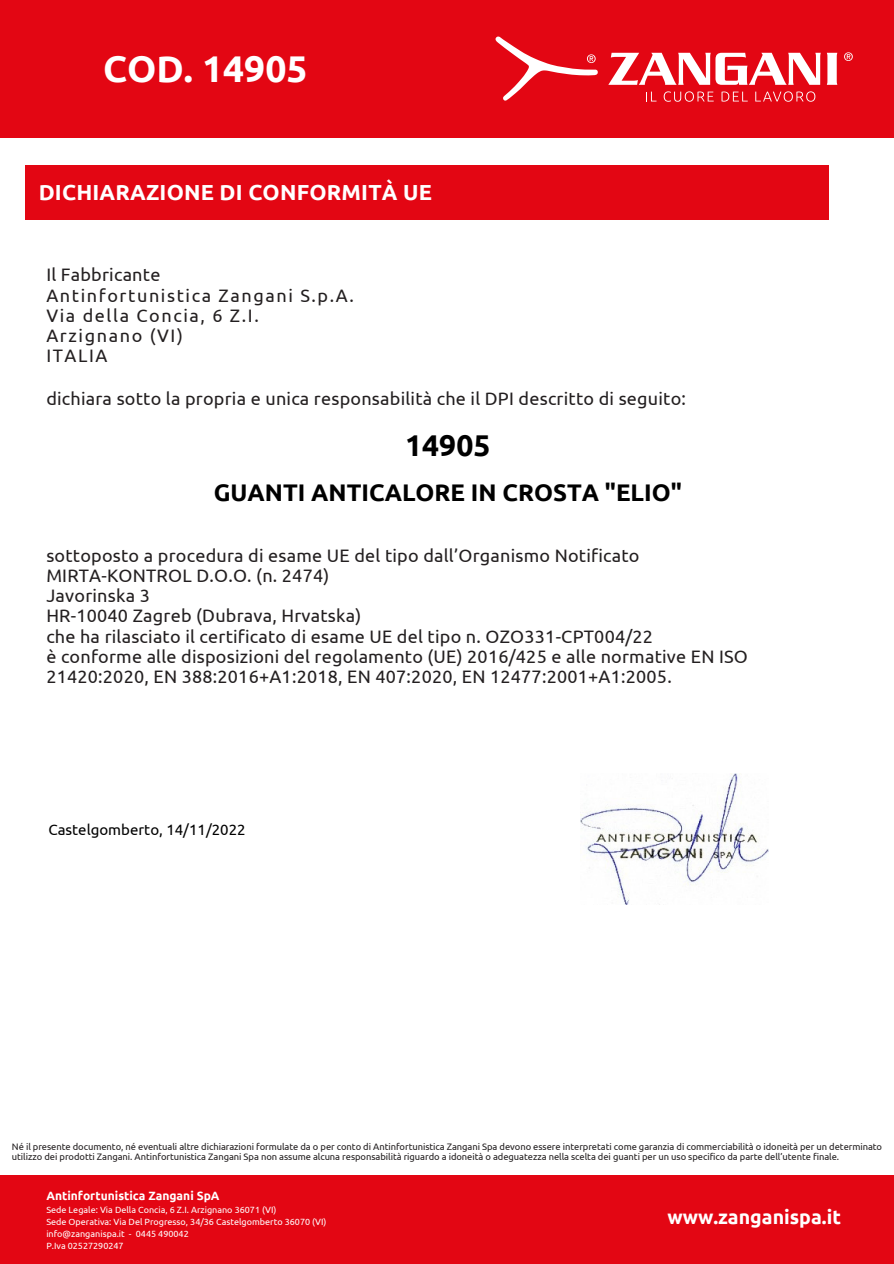
<style>
.page{position:relative;width:894px;height:1264px;background:#fff}
.page>*{position:absolute;margin:0;border:0;box-sizing:border-box;transform-origin:0 0}
.t1{font:700 37.2px "Ubuntu";color:#fff}
.t2{font:700 30px "Ubuntu";color:#000}
.t3{font:700 24px "Ubuntu";color:#000}
.t4{font:700 21.75px "Ubuntu";letter-spacing:.01em;color:#fff}
.t5{font:700 19.5px "Ubuntu";color:#fff}
.t6{font:18px/20.2px "Ubuntu";letter-spacing:.01em;color:#231f20}
.t7{font:18px/20.2px "Ubuntu";letter-spacing:.09em;color:#231f20}
.t8{font:15px "Ubuntu";color:#000}
.t9{font:700 12px "Ubuntu";color:#fff}
.t10{font:9.45px/9.4px "Ubuntu";letter-spacing:-.005em;color:#231f20}
.t11{font:9px/12px "Ubuntu";color:#fff}
</style>
<div class="page">
<div style="left:0;top:0;width:893px;height:137px;background:#e30613"></div>
<div style="left:25px;top:165px;width:803px;height:54px;background:#e30613"></div>
<div style="left:0;top:1175px;width:893px;height:88px;background:#e30613"></div>
<img style="left:580px;top:774px;width:188px;height:130px">
<svg style="left:646px;top:92px;width:10px;height:9px"></svg>
<svg style="left:663px;top:91px;width:50px;height:11px"></svg>
<svg style="left:721px;top:91px;width:26px;height:11px"></svg>
<svg style="left:755px;top:91px;width:60px;height:11px"></svg>
<svg style="left:608px;top:53px;width:212px;height:32px"></svg>
<svg style="left:826px;top:53px;width:11px;height:32px"></svg>
<svg style="left:844px;top:52px;width:8px;height:9px"></svg>
<svg style="left:495px;top:37px;width:102px;height:64px"></svg>
<h1 class="t1" style="left:103px;top:48px;width:206px">COD. 14905</h1>
<p class="t4" style="left:39px;top:179px;width:394px">DICHIARAZIONE DI CONFORMITÀ UE</p>
<p class="t7" style="left:46px;top:264px;width:309px">Il Fabbricante<br>Antinfortunistica Zangani S.p.A.<br>Via della Concia, 6 Z.I.<br>Arzignano (VI)<br>ITALIA</p>
<p class="t6" style="left:46px;top:388px;width:641px">dichiara sotto la propria e unica responsabilità che il DPI descritto di seguito:</p>
<h2 class="t2" style="left:405px;top:428px;width:87px">14905</h2>
<h3 class="t3" style="left:214px;top:479px;width:469px">GUANTI ANTICALORE IN CROSTA "ELIO"</h3>
<p class="t6" style="left:46px;top:545px;width:703px">sottoposto a procedura di esame UE del tipo dall’Organismo Notificato MIRTA-KONTROL D.O.O. (n. 2474)<br>Javorinska 3<br>HR-10040 Zagreb (Dubrava, Hrvatska)<br>che ha rilasciato il certificato di esame UE del tipo n. OZO331-CPT004/22<br>è conforme alle disposizioni del regolamento (UE) 2016/425 e alle normative EN ISO 21420:2020, EN 388:2016+A1:2018, EN 407:2020, EN 12477:2001+A1:2005.</p>
<p class="t8" style="left:48px;top:821px;width:199px">Castelgomberto, 14/11/2022</p>
<p class="t10" style="left:12px;top:1142px;width:871px">Né il presente documento, né eventuali altre dichiarazioni formulate da o per conto di Antinfortunistica Zangani Spa devono essere interpretati come garanzia di commerciabilità o idoneità per un determinato utilizzo dei prodotti Zangani. Antinfortunistica Zangani Spa non assume alcuna responsabilità riguardo a idoneità o adeguatezza nella scelta dei guanti per un uso specifico da parte dell’utente finale.</p>
<p class="t9" style="left:46px;top:1188px;width:175px">Antinfortunistica Zangani SpA</p>
<p class="t11" style="left:46px;top:1203px;width:281px">Sede Legale: Via Della Concia, 6 Z.I. Arzignano 36071 (VI)<br>Sede Operativa: Via Del Progresso, 34/36 Castelgomberto 36070 (VI) info@zanganispa.it - 0445 490042<br>P.Iva 02527290247</p>
<p class="t5" style="left:667px;top:1205px;width:175px">www.zanganispa.it</p>
</div>
